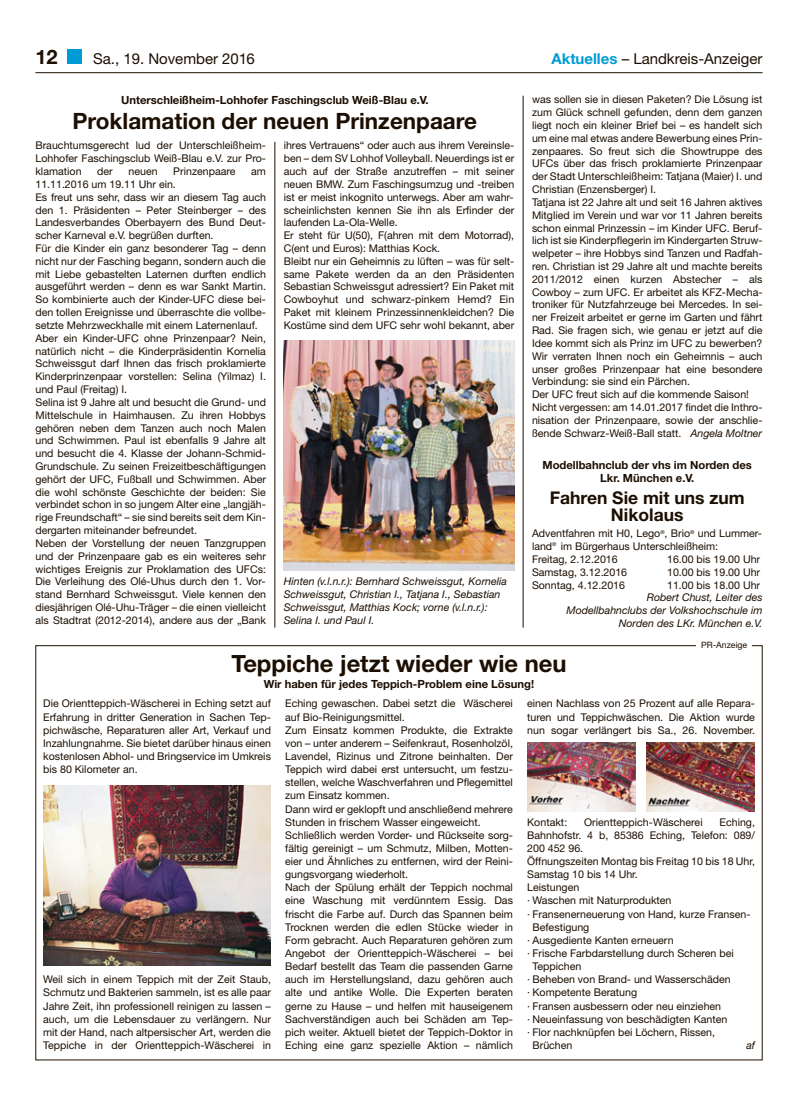
<style>
.page{position:relative;width:798px;height:1117px;background:#fff}
.page>*{position:absolute;margin:0;border:0;box-sizing:border-box;transform-origin:0 0}
.t1{font:700 23.75px "Helvetica Neue";color:#1c0e00}
.t2{font:700 22.5px "Helvetica Neue";color:#1c0e00}
.t3{font:700 20px "Helvetica Neue";color:#1c0e00}
.t4{font:700 17.5px/17.5px "Helvetica Neue";color:#1c0e00;text-align:center}
.t5{font:15px "Helvetica Neue";color:#1c0e00}
.t6{font:700 11.25px/13.8px "Helvetica Neue";color:#1c0e00;text-align:center}
.t7{font:10.62px/12.9px "Helvetica Neue";color:#1c0e00}
.t8{font:italic 10.62px/13.1px "Helvetica Neue";color:#1c0e00}
.t9{font:8.75px "Helvetica Neue";color:#1c0e00}
.s1{font-weight:700;color:#009bd5}
.s2{font-style:italic}
.s3{font-style:normal}
</style>
<div class="page">
<div style="left:68px;top:50px;width:14px;height:14px;background:#009bd5"></div>
<hr style="left:274px;top:142px;width:1px;height:485px;background:#1c0e00">
<hr style="left:522px;top:96px;width:1px;height:531px;background:#1c0e00">
<hr style="left:35px;top:72px;width:727px;height:1px;background:#1c0e00">
<img style="left:527px;top:742px;width:108px;height:69px">
<img style="left:646px;top:742px;width:108px;height:69px">
<img style="left:44px;top:785px;width:226px;height:180px">
<img style="left:284px;top:340px;width:230px;height:230px">
<p class="t3" style="left:35px;top:50px;width:24px">12</p>
<p class="t5" style="left:93px;top:53px;width:163px">Sa., 19. November 2016</p>
<p class="t5" style="left:551px;top:53px;width:212px"><span class="s1">Aktuelles</span> – Landkreis-Anzeiger</p>
<p class="t6" style="left:121px;top:94px;width:309px">Unterschleißheim-Lohhofer Faschingsclub Weiß-Blau e.V.</p>
<p class="t2" style="left:72px;top:112px;width:406px">Proklamation der neuen Prinzenpaare</p>
<p class="t7" style="left:283px;top:140px;width:232px">ihres Vertrauens“ oder auch aus ihrem Vereinsle&shy;ben – dem SV Lohhof Volleyball. Neuerdings ist er auch auf der Straße anzutreffen – mit seiner neuen BMW. Zum Faschingsumzug und -treiben ist er meist inkognito unterwegs. Aber am wahr&shy;scheinlichsten kennen Sie ihn als Erfinder der laufenden La-Ola-Welle.<br>Er steht für U(50), F(ahren mit dem Motorrad), C(ent und Euros): Matthias Kock.<br>Bleibt nur ein Geheimnis zu lüften – was für selt&shy;same Pakete werden da an den Präsidenten Sebastian Schweissgut adressiert? Ein Paket mit Cowboyhut und schwarz-pinkem Hemd? Ein Paket mit kleinem Prinzessinnenkleidchen? Die Kostüme sind dem UFC sehr wohl bekannt, aber</p>
<p class="t7" style="left:35px;top:140px;width:232px;text-align:justify">Brauchtumsgerecht lud der Unterschleißheim-Lohhofer Faschingsclub Weiß-Blau e.V. zur Pro&shy;klamation</p>
<p class="t7" style="left:97px;top:166px;width:17px">der</p>
<p class="t7" style="left:128px;top:166px;width:31px">neuen</p>
<p class="t7" style="left:173px;top:166px;width:64px">Prinzenpaare</p>
<p class="t7" style="left:251px;top:166px;width:16px">am</p>
<p class="t7" style="left:35px;top:179px;width:232px">11.11.2016 um 19.11 Uhr ein.<br>Es freut uns sehr, dass wir an diesem Tag auch den 1. Präsidenten – Peter Steinberger – des Landesverbandes Oberbayern des Bund Deut&shy;scher Karneval e.V. begrüßen durften.<br>Für die Kinder ein ganz besonderer Tag – denn nicht nur der Fasching begann, sondern auch die mit Liebe gebastelten Laternen durften endlich ausgeführt werden – denn es war Sankt Martin.<br>So kombinierte auch der Kinder-UFC diese bei&shy;den tollen Ereignisse und überraschte die vollbe&shy;setzte Mehrzweckhalle mit einem Laternenlauf.<br>Aber ein Kinder-UFC ohne Prinzenpaar? Nein, natürlich nicht – die Kinderpräsidentin Kornelia Schweissgut darf Ihnen das frisch proklamierte Kinderprinzenpaar vorstellen: Selina (Yilmaz) I. und Paul (Freitag) I.<br>Selina ist 9 Jahre alt und besucht die Grund- und Mittelschule in Haimhausen. Zu ihren Hobbys gehören neben dem Tanzen auch noch Malen und Schwimmen. Paul ist ebenfalls 9 Jahre alt und besucht die 4. Klasse der Johann-Schmid-Grundschule. Zu seinen Freizeitbeschäftigungen gehört der UFC, Fußball und Schwimmen. Aber die wohl schönste Geschichte der beiden: Sie verbindet schon in so jungem Alter eine „langjäh&shy;rige Freundschaft“ – sie sind bereits seit dem Kin&shy;dergarten miteinander befreundet.<br>Neben der Vorstellung der neuen Tanzgruppen und der Prinzenpaare gab es ein weiteres sehr wichtiges Ereignis zur Proklamation des UFCs:<br>Die Verleihung des Olé-Uhus durch den 1. Vor&shy;stand Bernhard Schweissgut. Viele kennen den diesjährigen Olé-Uhu-Träger – die einen vielleicht als Stadtrat (2012-2014), andere aus der „Bank</p>
<p class="t8" style="left:283px;top:575px;width:225px">Hinten (v.l.n.r.): Bernhard Schweissgut, Kornelia Schweissgut, Christian I., Tatjana I., Sebastian Schweissgut, Matthias Kock; vorne (v.l.n.r.):<br>Selina I. und Paul I.</p>
<p class="t7" style="left:531px;top:94px;width:232px">was sollen sie in diesen Paketen? Die Lösung ist zum Glück schnell gefunden, denn dem ganzen liegt noch ein kleiner Brief bei – es handelt sich um eine mal etwas andere Bewerbung eines Prin&shy;zenpaares. So freut sich die Showtruppe des UFCs über das frisch proklamierte Prinzenpaar der Stadt Unterschleißheim: Tatjana (Maier) I. und Christian (Enzensberger) I.<br>Tatjana ist 22 Jahre alt und seit 16 Jahren aktives Mitglied im Verein und war vor 11 Jahren bereits schon einmal Prinzessin – im Kinder UFC. Beruf&shy;lich ist sie Kinderpflegerin im Kindergarten Struw&shy;welpeter – ihre Hobbys sind Tanzen und Radfah&shy;ren. Christian ist 29 Jahre alt und machte bereits 2011/2012 einen kurzen Abstecher – als Cowboy – zum UFC. Er arbeitet als KFZ-Mecha&shy;troniker für Nutzfahrzeuge bei Mercedes. In sei&shy;ner Freizeit arbeitet er gerne im Garten und fährt Rad. Sie fragen sich, wie genau er jetzt auf die Idee kommt sich als Prinz im UFC zu bewerben?<br>Wir verraten Ihnen noch ein Geheimnis – auch unser großes Prinzenpaar hat eine besondere Verbindung: sie sind ein Pärchen.<br>Der UFC freut sich auf die kommende Saison!<br>Nicht vergessen: am 14.01.2017 findet die Inthro&shy;nisation der Prinzenpaare, sowie der anschlie&shy;ßende Schwarz-Weiß-Ball statt. <span class="s2">Angela Moltner</span></p>
<p class="t6" style="left:542px;top:458px;width:211px">Modellbahnclub der vhs im Norden des<br>Lkr. München e.V.</p>
<p class="t4" style="left:549px;top:490px;width:196px">Fahren Sie mit uns zum<br>Nikolaus</p>
<p class="t7" style="left:531px;top:528px;width:231px">Adventfahren mit H0, Lego<sup>®</sup>, Brio<sup>®</sup> und Lummer&shy;land<sup>®</sup> im Bürgerhaus Unterschleißheim:<br>Freitag, 2.12.2016</p>
<p class="t7" style="left:666px;top:553px;width:94px">16.00 bis 19.00 Uhr</p>
<p class="t7" style="left:531px;top:566px;width:97px">Samstag, 3.12.2016</p>
<p class="t7" style="left:666px;top:566px;width:94px">10.00 bis 19.00 Uhr</p>
<p class="t7" style="left:531px;top:579px;width:94px">Sonntag, 4.12.2016</p>
<p class="t8" style="left:566px;top:579px;width:197px;text-align:right"><span class="s3">11.00 bis 18.00 Uhr<br></span>Robert Chust, Leiter des<br>Modellbahnclubs der Volkshochschule im<br>Norden des LKr. München e.V.</p>
<p class="t9" style="left:701px;top:641px;width:48px">PR-Anzeige</p>
<p class="t1" style="left:231px;top:654px;width:336px">Teppiche jetzt wieder wie neu</p>
<p class="t6" style="left:264px;top:678px;width:272px">Wir haben für jedes Teppich-Problem eine Lösung!</p>
<p class="t7" style="left:43px;top:698px;width:229px;text-align:justify">Die Orientteppich-Wäscherei in Eching setzt auf Erfahrung in dritter Generation in Sachen Tep&shy;pichwäsche, Reparaturen aller Art, Verkauf und Inzahlungnahme. Sie bietet darüber hinaus einen kostenlosen Abhol- und Bringservice im Umkreis bis 80 Kilometer an.</p>
<p class="t7" style="left:43px;top:973px;width:229px;text-align:justify">Weil sich in einem Teppich mit der Zeit Staub, Schmutz und Bakterien sammeln, ist es alle paar Jahre Zeit, ihn professionell reinigen zu lassen – auch, um die Lebensdauer zu verlängern. Nur mit der Hand, nach altpersischer Art, werden die Teppiche in der Orientteppich-Wäscherei in</p>
<p class="t7" style="left:285px;top:698px;width:229px">Eching gewaschen. Dabei setzt die Wäscherei auf Bio-Reinigungsmittel.<br>Zum Einsatz kommen Produkte, die Extrakte von – unter anderem – Seifenkraut, Rosenholzöl, Lavendel, Rizinus und Zitrone beinhalten. Der Teppich wird dabei erst untersucht, um festzu&shy;stellen, welche Waschverfahren und Pflegemittel zum Einsatz kommen.<br>Dann wird er geklopft und anschließend mehrere Stunden in frischem Wasser eingeweicht.<br>Schließlich werden Vorder- und Rückseite sorg&shy;fältig gereinigt – um Schmutz, Milben, Motten&shy;eier und Ähnliches zu entfernen, wird der Reini&shy;gungsvorgang wiederholt.<br>Nach der Spülung erhält der Teppich nochmal eine Waschung mit verdünntem Essig. Das frischt die Farbe auf. Durch das Spannen beim Trocknen werden die edlen Stücke wieder in Form gebracht. Auch Reparaturen gehören zum Angebot der Orientteppich-Wäscherei – bei Bedarf bestellt das Team die passenden Garne auch im Herstellungsland, dazu gehören auch alte und antike Wolle. Die Experten beraten gerne zu Hause – und helfen mit hauseigenem Sachverständigen auch bei Schäden am Tep&shy;pich weiter. Aktuell bietet der Teppich-Doktor in Eching eine ganz spezielle Aktion – nämlich</p>
<p class="t7" style="left:527px;top:698px;width:229px;text-align:justify">einen Nachlass von 25 Prozent auf alle Repara&shy;turen und Teppichwäschen. Die Aktion wurde nun sogar verlängert bis Sa., 26. November.</p>
<p class="t7" style="left:527px;top:816px;width:42px">Kontakt:</p>
<p class="t7" style="left:584px;top:816px;width:120px">Orientteppich-Wäscherei</p>
<p class="t7" style="left:719px;top:816px;width:37px">Eching,</p>
<p class="t7" style="left:527px;top:829px;width:229px">Bahnhofstr. 4 b, 85386 Eching, Telefon: 089/</p>
<p class="t7" style="left:527px;top:842px;width:58px">200 452 96.</p>
<p class="t7" style="left:527px;top:855px;width:229px">Öffnungszeiten Montag bis Freitag 10 bis 18 Uhr,</p>
<p class="t7" style="left:527px;top:868px;width:112px">Samstag 10 bis 14 Uhr.</p>
<p class="t7" style="left:527px;top:881px;width:54px">Leistungen</p>
<p class="t7" style="left:527px;top:895px;width:146px">· Waschen mit Naturprodukten</p>
<p class="t7" style="left:527px;top:908px;width:225px">· Fransenerneuerung von Hand, kurze Fransen-</p>
<p class="t7" style="left:532px;top:921px;width:58px">Befestigung</p>
<p class="t7" style="left:527px;top:934px;width:148px">· Ausgediente Kanten erneuern</p>
<p class="t7" style="left:527px;top:947px;width:208px">· Frische Farbdarstellung durch Scheren bei</p>
<p class="t7" style="left:532px;top:960px;width:50px">Teppichen</p>
<p class="t7" style="left:527px;top:973px;width:205px">· Beheben von Brand- und Wasserschäden</p>
<p class="t7" style="left:527px;top:986px;width:111px">· Kompetente Beratung</p>
<p class="t7" style="left:527px;top:1000px;width:195px">· Fransen ausbessern oder neu einziehen</p>
<p class="t7" style="left:527px;top:1013px;width:201px">· Neueinfassung von beschädigten Kanten</p>
<p class="t7" style="left:527px;top:1026px;width:189px">· Flor nachknüpfen bei Löchern, Rissen,</p>
<p class="t7" style="left:532px;top:1039px;width:41px">Brüchen</p>
<p class="t8" style="left:746px;top:1039px;width:10px">af</p>
</div>
